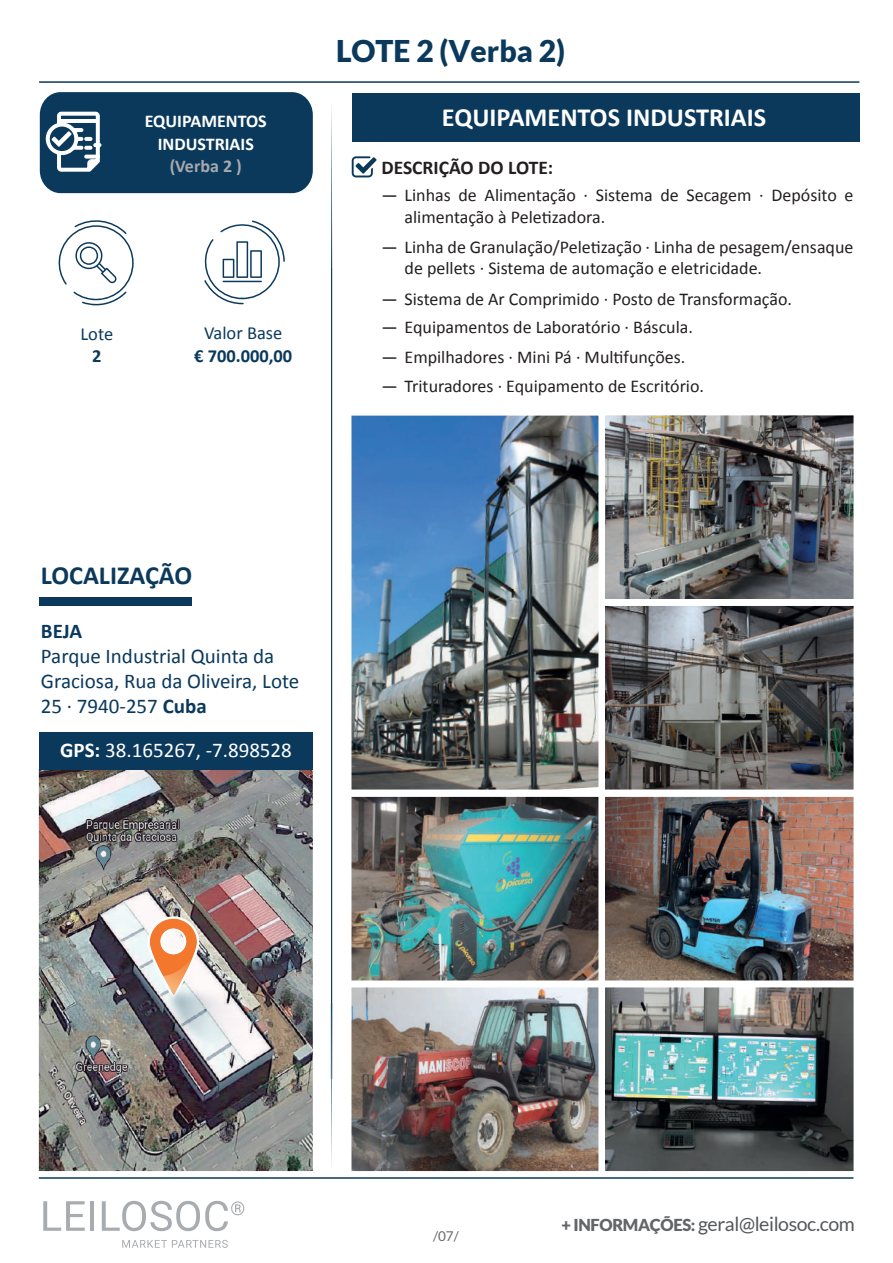
<style>
.page{position:relative;width:893px;height:1263px;background:#fff}
.page>*{position:absolute;margin:0;border:0;box-sizing:border-box;transform-origin:0 0}
.t1{font:900 30px "Lato";color:#0a395c}
.t2{font:700 26.25px "Calibri";color:#fff}
.t3{font:700 26.25px "Calibri";color:#0a395c}
.t4{font:21px/25.2px "Calibri";color:#0a395c}
.t5{font:21px "Calibri";color:#fff}
.t6{font:700 21px "Calibri";color:#0a395c}
.t7{font:19.5px "Lato";letter-spacing:-.02em;color:#55575c}
.t8{font:700 19.5px "Calibri";color:#231f20}
.t9{font:18.45px "Calibri";color:#0a395c}
.t10{font:700 18.45px "Calibri";color:#0a395c}
.t11{font:18px/21.6px "Calibri";color:#231f20}
.t12{font:700 18px/22.5px "Calibri";color:#fff;text-align:center}
.t13{font:700 18px "Calibri";color:#a8a9ad}
.t14{font:13.5px "Lato";color:#636568}
.s1{font-weight:700}
.s2{font-weight:900;font-size:16.5px;color:#636568}
</style>
<div class="page">
<img style="left:351px;top:797px;width:247px;height:183px">
<img style="left:605px;top:987px;width:249px;height:184px">
<img style="left:351px;top:987px;width:247px;height:184px">
<img style="left:605px;top:797px;width:249px;height:183px">
<img style="left:605px;top:415px;width:249px;height:184px">
<img style="left:351px;top:416px;width:247px;height:373px">
<img style="left:605px;top:606px;width:249px;height:183px">
<img style="left:39px;top:769px;width:274px;height:402px">
<svg style="left:43px;top:1201px;width:42px;height:30px"></svg>
<hr style="left:90px;top:1201px;width:4px;height:30px;background:#a8abaf">
<svg style="left:102px;top:1201px;width:142px;height:30px"></svg>
<svg style="left:122px;top:1240px;width:106px;height:8px"></svg>
<div style="left:39px;top:732px;width:274px;height:37px;background:#0a395c"></div>
<div style="left:352px;top:93px;width:507px;height:49px;background:#0a395c"></div>
<div style="left:39px;top:597px;width:153px;height:8px;background:#0a395c"></div>
<hr style="left:39px;top:1177px;width:814px;height:2px;background:#0a395c">
<svg style="left:331px;top:107px;width:1px;height:1058px"></svg>
<svg style="left:352px;top:156px;width:25px;height:21px"></svg>
<hr style="left:39px;top:81px;width:820px;height:2px;background:#0a395c">
<div style="left:40px;top:92px;width:273px;height:101px;background:#0a395c;border-radius:22px"></div>
<svg style="left:204px;top:220px;width:81px;height:84px"></svg>
<svg style="left:45px;top:111px;width:56px;height:61px"></svg>
<svg style="left:58px;top:220px;width:76px;height:86px"></svg>
<img style="left:130px;top:952px;width:163px;height:138px">
<svg style="left:146px;top:915px;width:52px;height:85px"></svg>
<p class="t12" style="left:145px;top:110px;width:124px">EQUIPAMENTOS<br>INDUSTRIAIS</p>
<p class="t13" style="left:170px;top:154px;width:74px">(Verba 2 )</p>
<p class="t9" style="left:81px;top:322px;width:34px">Lote</p>
<p class="t10" style="left:92px;top:343px;width:11px">2</p>
<p class="t9" style="left:204px;top:322px;width:80px">Valor Base</p>
<p class="t10" style="left:194px;top:342px;width:100px">€ 700.000,00</p>
<h1 class="t1" style="left:336px;top:33px;width:231px">LOTE 2 (Verba 2)</h1>
<h2 class="t2" style="left:442px;top:99px;width:326px">EQUIPAMENTOS INDUSTRIAIS</h2>
<p class="t8" style="left:381px;top:154px;width:173px">DESCRIÇÃO DO LOTE:</p>
<p class="t11" style="left:405px;top:183px;width:450px;text-indent:-23px">— Linhas de Alimentação · Sistema de Secagem · Depósito e alimentação à Peletizadora.</p>
<p class="t11" style="left:405px;top:235px;width:450px;text-indent:-23px">— Linha de Granulação/Peletização · Linha de pesagem/ensaque de pellets · Sistema de automação e eletricidade.</p>
<p class="t11" style="left:381px;top:287px;width:412px">— Sistema de Ar Comprimido · Posto de Transformação.</p>
<p class="t11" style="left:381px;top:315px;width:313px">— Equipamentos de Laboratório · Báscula.</p>
<p class="t11" style="left:381px;top:345px;width:306px">— Empilhadores · Mini Pá · Multifunções.</p>
<p class="t11" style="left:381px;top:374px;width:324px">— Trituradores · Equipamento de Escritório.</p>
<h2 class="t3" style="left:41px;top:556px;width:153px">LOCALIZAÇÃO</h2>
<p class="t6" style="left:41px;top:616px;width:43px">BEJA</p>
<p class="t4" style="left:41px;top:642px;width:260px">Parque Industrial Quinta da<br>Graciosa, Rua da Oliveira, Lote<br>25 · 7940-257 <span class="s1">Cuba</span></p>
<p class="t5" style="left:60px;top:737px;width:233px"><span class="s1">GPS:</span> 38.165267, -7.898528</p>
<p class="t14" style="left:433px;top:1229px;width:27px">/07/</p>
<p class="t7" style="left:561px;top:1213px;width:295px"><span class="s2">+ INFORMAÇÕES:</span> geral@leilosoc.com</p>
</div>
